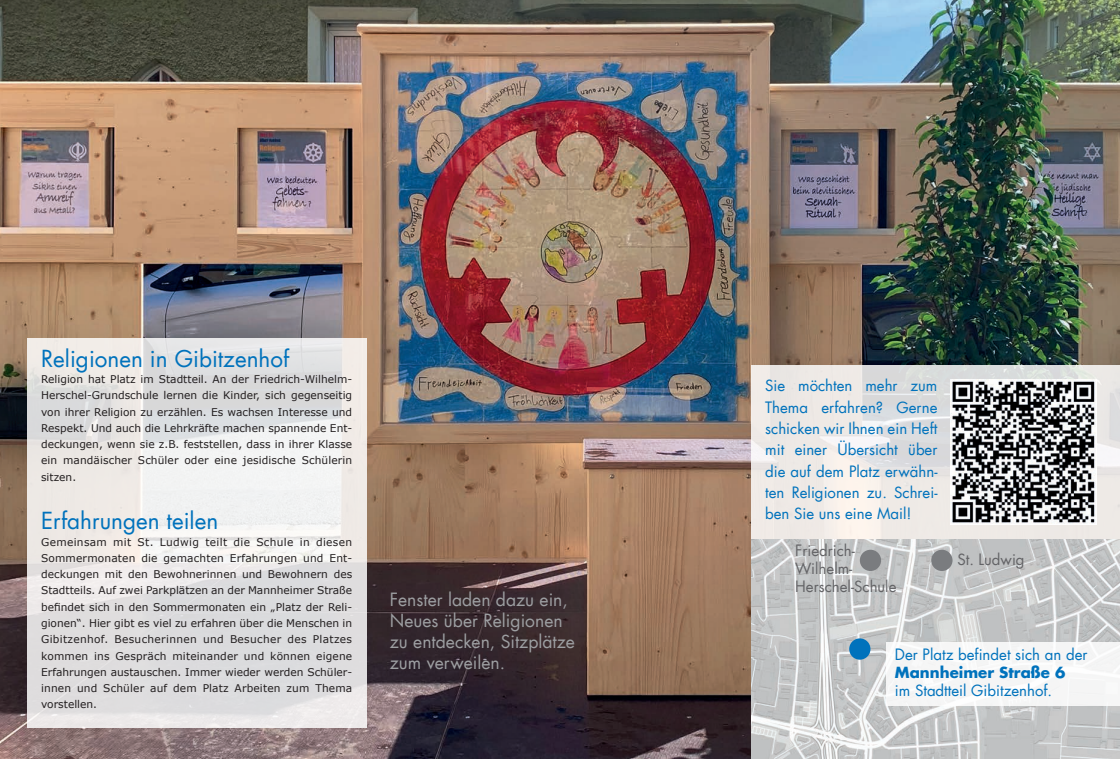
<style>
.page{position:relative;width:1120px;height:759px;background:#fff}
.page>*{position:absolute;margin:0;border:0;box-sizing:border-box;transform-origin:0 0}
.t1{font:22.5px "Futura";color:#0072bc}
.t2{font:17.5px/21px "Futura";color:#9d9fa2}
.t3{font:15px/21.2px "Futura";color:#0072bc;text-align:justify}
.t4{font:15px/18px "Futura";color:#636366}
.t5{font:700 15px "Futura";color:#0072bc}
.t6{font:10.62px/16.2px "Verdana";letter-spacing:.01em;color:#231f20;text-align:justify}
</style>
<div class="page">
<img style="left:0;top:0;width:1120px;height:758px">
<img style="left:751px;top:539px;width:369px;height:219px">
<div style="left:849px;top:638px;width:21px;height:21px;background:#0072bc;border-radius:50%"></div>
<div style="left:860px;top:549px;width:21px;height:21px;background:#7a7c7f;border-radius:50%"></div>
<div style="left:931px;top:549px;width:21px;height:21px;background:#7a7c7f;border-radius:50%"></div>
<svg style="left:27px;top:338px;width:339px;height:388px"></svg>
<div style="left:886px;top:642px;width:234px;height:64px;background:#f5f6f6"></div>
<svg style="left:751px;top:365px;width:369px;height:174px;background:#eae7e5"></svg>
<img style="left:950px;top:379px;width:146px;height:145px">
<h1 class="t1" style="left:41px;top:344px;width:250px">Religionen in Gibitzenhof</h1>
<p class="t6" style="left:41px;top:371px;width:313px">Religion hat Platz im Stadtteil. An der Friedrich-Wilhelm-Herschel-Grundschule lernen die Kinder, sich gegenseitig von ihrer Religion zu erzählen. Es wachsen Interesse und Respekt. Und auch die Lehrkräfte machen spannende Ent&shy;deckungen, wenn sie z.B. feststellen, dass in ihrer Klasse ein mandäischer Schüler oder eine jesidische Schülerin sitzen.</p>
<h1 class="t1" style="left:41px;top:506px;width:179px">Erfahrungen teilen</h1>
<p class="t6" style="left:41px;top:533px;width:313px">Gemeinsam mit St. Ludwig teilt die Schule in diesen Sommermonaten die gemachten Erfahrungen und Ent&shy;deckungen mit den Bewohnerinnen und Bewohnern des Stadtteils. Auf zwei Parkplätzen an der Mannheimer Straße befindet sich in den Sommermonaten ein „Platz der Reli&shy;gionen“. Hier gibt es viel zu erfahren über die Menschen in Gibitzenhof. Besucherinnen und Besucher des Platzes kommen ins Gespräch miteinander und können eigene Erfahrungen austauschen. Immer wieder werden Schüler&shy;innen und Schüler auf dem Platz Arbeiten zum Thema vorstellen.</p>
<h2 class="t2" style="left:390px;top:589px;width:186px">Fenster laden dazu ein,<br>Neues über Religionen zu entdecken, Sitzplätze zum verweilen.</h2>
<h3 class="t3" style="left:765px;top:375px;width:174px">Sie möchten mehr zum Thema erfahren? Gerne schicken wir Ihnen ein Heft mit einer Übersicht über die auf dem Platz erwähn&shy;ten Religionen zu. Schrei&shy;ben Sie uns eine Mail!</h3>
<h3 class="t4" style="left:795px;top:541px;width:103px">Friedrich-<br>Wilhelm-<br>Herschel-Schule</h3>
<h3 class="t4" style="left:957px;top:551px;width:69px">St. Ludwig</h3>
<h3 class="t3" style="left:895px;top:643px;width:194px">Der Platz befindet sich an der</h3>
<h3 class="t5" style="left:895px;top:662px;width:172px">Mannheimer Straße 6</h3>
<h3 class="t3" style="left:895px;top:679px;width:159px">im Stadtteil Gibitzenhof.</h3>
</div>
